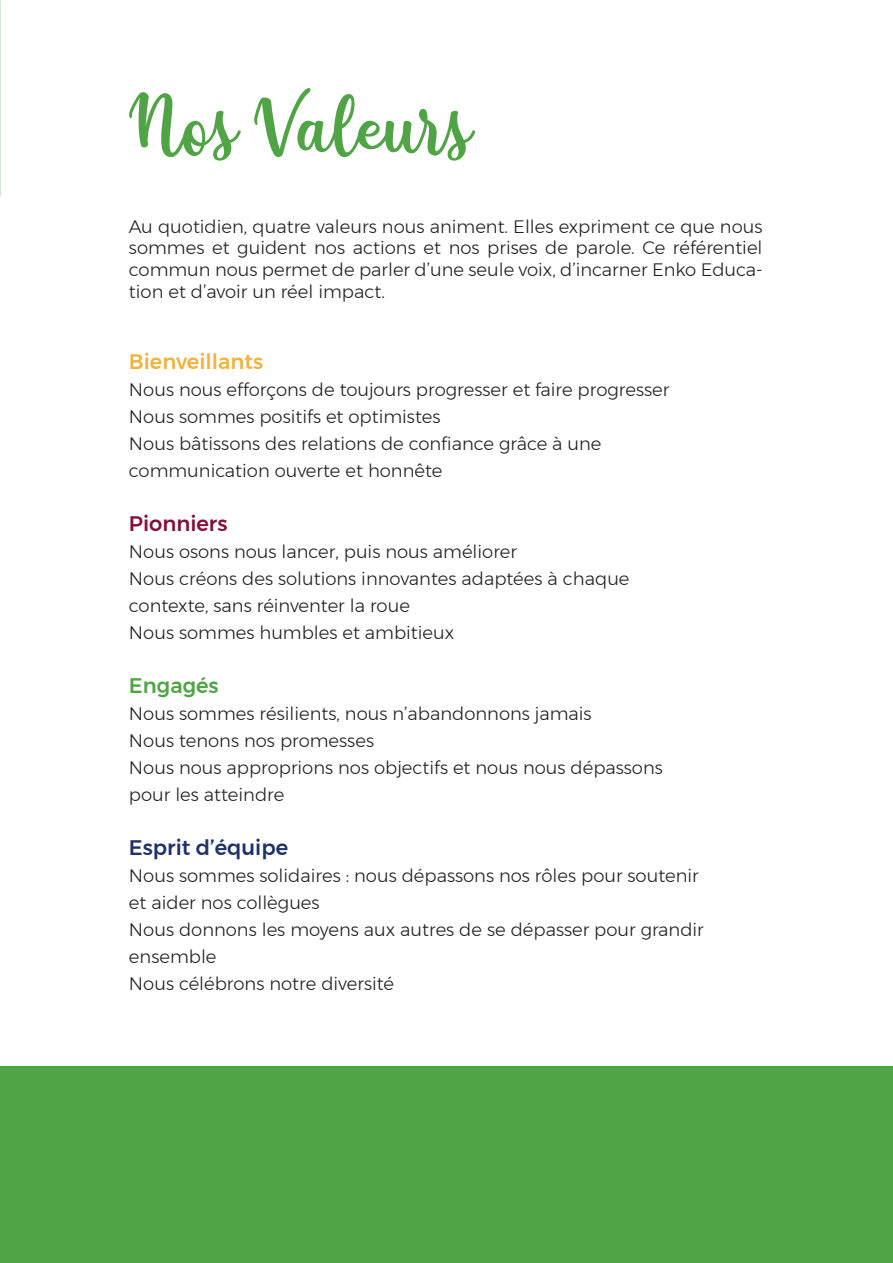
<style>
.page{position:relative;width:893px;height:1263px;background:#fff}
.page>*{position:absolute;margin:0;border:0;box-sizing:border-box;transform-origin:0 0}
.t1{font:90px "yellosun";color:#50a445}
.t2{font:500 21px "Montserrat";color:#1f3267}
.t3{font:500 21px "Montserrat";color:#f1b23f}
.t4{font:500 21px "Montserrat";color:#83103c}
.t5{font:500 21px "Montserrat";color:#50a445}
.t6{font:300 18px/27px "Montserrat";color:#231f20}
</style>
<div class="page">
<div style="left:1px;top:1067px;width:892px;height:196px;background:#50a445"></div>
<p class="t1" style="left:129px;top:72px;width:343px">Nos Valeurs</p>
<p class="t6" style="left:129px;top:215px;width:635px;line-height:21.6px;text-align:justify">Au quotidien, quatre valeurs nous animent. Elles expriment ce que nous sommes et guident nos actions et nos prises de parole. Ce référentiel commun nous permet de parler d’une seule voix, d’incarner Enko Educa&shy;tion et d’avoir un réel impact.</p>
<p class="t3" style="left:129px;top:345px;width:136px">Bienveillants</p>
<p class="t6" style="left:129px;top:376px;width:542px">Nous nous efforçons de toujours progresser et faire progresser</p>
<p class="t6" style="left:129px;top:403px;width:313px">Nous sommes positifs et optimistes</p>
<p class="t6" style="left:129px;top:430px;width:474px">Nous bâtissons des relations de confiance grâce à une communication ouverte et honnête</p>
<p class="t4" style="left:129px;top:507px;width:100px">Pionniers</p>
<p class="t6" style="left:129px;top:538px;width:390px">Nous osons nous lancer, puis nous améliorer</p>
<p class="t6" style="left:129px;top:565px;width:502px">Nous créons des solutions innovantes adaptées à chaque contexte, sans réinventer la roue</p>
<p class="t6" style="left:129px;top:619px;width:327px">Nous sommes humbles et ambitieux</p>
<p class="t5" style="left:129px;top:669px;width:91px">Engagés</p>
<p class="t6" style="left:129px;top:700px;width:464px">Nous sommes résilients, nous n’abandonnons jamais</p>
<p class="t6" style="left:129px;top:727px;width:247px">Nous tenons nos promesses</p>
<p class="t6" style="left:129px;top:754px;width:535px">Nous nous approprions nos objectifs et nous nous dépassons pour les atteindre</p>
<p class="t2" style="left:129px;top:831px;width:161px">Esprit d’équipe</p>
<p class="t6" style="left:129px;top:862px;width:571px">Nous sommes solidaires : nous dépassons nos rôles pour soutenir et aider nos collègues</p>
<p class="t6" style="left:129px;top:916px;width:576px">Nous donnons les moyens aux autres de se dépasser pour grandir ensemble</p>
<p class="t6" style="left:129px;top:970px;width:267px">Nous célébrons notre diversité</p>
</div>
